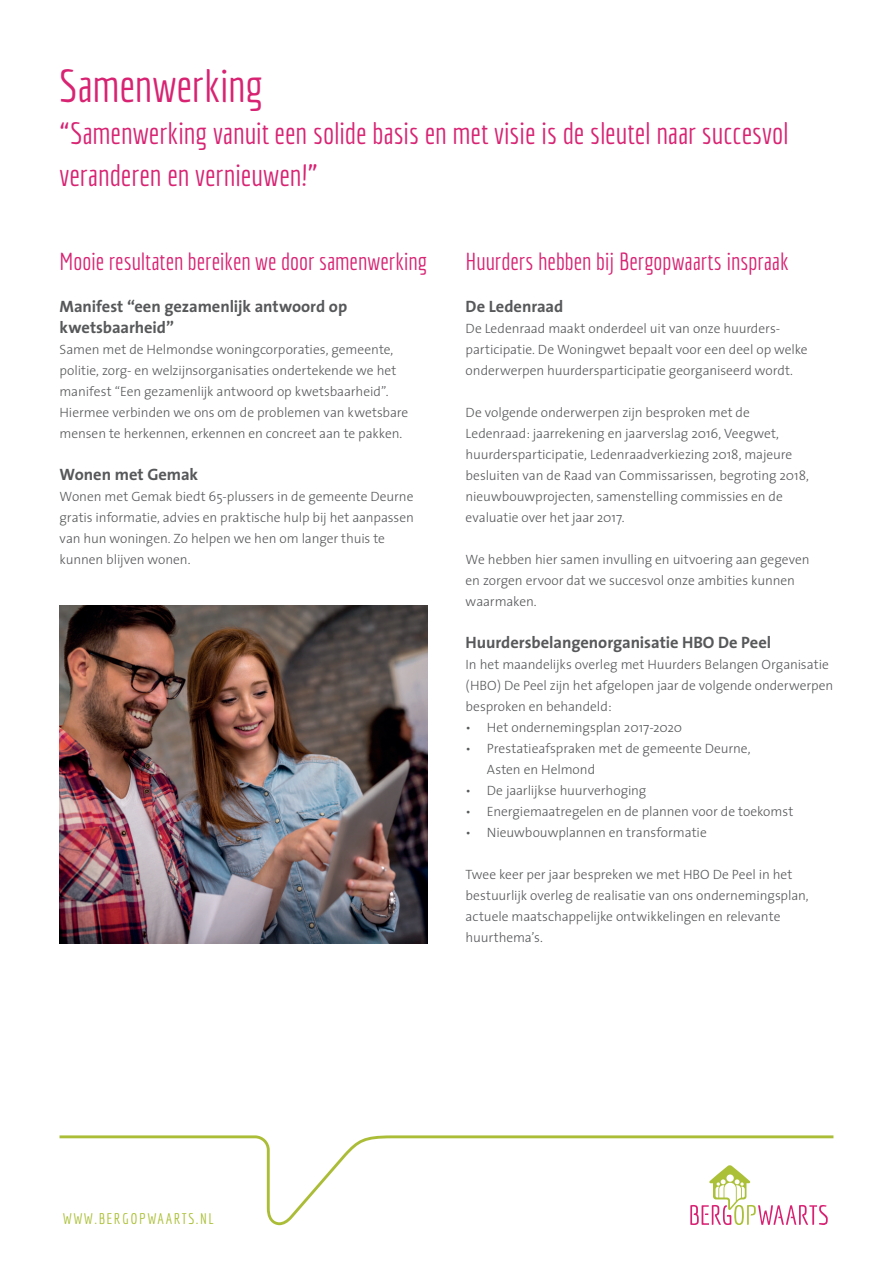
<style>
.page{position:relative;width:893px;height:1263px;background:#fff}
.page>*{position:absolute;margin:0;border:0;box-sizing:border-box;transform-origin:0 0}
.t1{font:45px "Economica";letter-spacing:-.005em;color:#d82373}
.t2{font:30px/42px "Economica";letter-spacing:-.005em;color:#d82373}
.t3{font:24px "Economica";color:#d82373}
.t4{font:700 16.5px/21px "The Sans";letter-spacing:-.005em;color:#57585a}
.t5{font:15px "Economica";letter-spacing:.1em;color:#acc037}
.t6{font:300 13.5px/21px "The Sans";letter-spacing:-.005em;color:#57585a}
</style>
<div class="page">
<svg style="left:60px;top:1135px;width:773px;height:90px"></svg>
<svg style="left:690px;top:1165px;width:138px;height:60px"></svg>
<img style="left:60px;top:606px;width:367px;height:337px">
<h1 class="t1" style="left:60px;top:60px;width:205px">Samenwerking</h1>
<h2 class="t2" style="left:60px;top:112px;width:731px">“Samenwerking vanuit een solide basis en met visie is de sleutel naar succesvol veranderen en vernieuwen!”</h2>
<h3 class="t3" style="left:60px;top:247px;width:369px">Mooie resultaten bereiken we door samenwerking</h3>
<p class="t4" style="left:60px;top:295px;width:289px">Manifest “een gezamenlijk antwoord op kwetsbaarheid”</p>
<p class="t6" style="left:60px;top:338px;width:350px">Samen met de Helmondse woningcorporaties, gemeente, politie, zorg- en welzijnsorganisaties ondertekende we het manifest “Een gezamenlijk antwoord op kwetsbaarheid”.<br>Hiermee verbinden we ons om de problemen van kwetsbare mensen te herkennen, erkennen en concreet aan te pakken.</p>
<p class="t4" style="left:60px;top:463px;width:140px">Wonen met Gemak</p>
<p class="t6" style="left:60px;top:485px;width:356px">Wonen met Gemak biedt 65-plussers in de gemeente Deurne gratis informatie, advies en praktische hulp bij het aanpassen van hun woningen. Zo helpen we hen om langer thuis te kunnen blijven wonen.</p>
<h3 class="t3" style="left:466px;top:247px;width:324px">Huurders hebben bij Bergopwaarts inspraak</h3>
<p class="t4" style="left:466px;top:295px;width:99px">De Ledenraad</p>
<p class="t6" style="left:466px;top:317px;width:343px">De Ledenraad maakt onderdeel uit van onze huurders&shy;participatie. De Woningwet bepaalt voor een deel op welke onderwerpen huurdersparticipatie georganiseerd wordt.</p>
<p class="t6" style="left:466px;top:401px;width:345px">De volgende onderwerpen zijn besproken met de Ledenraad: jaarrekening en jaarverslag 2016, Veegwet, huurdersparticipatie, Ledenraadverkiezing 2018, majeure besluiten van de Raad van Commissarissen, begroting 2018, nieuwbouwprojecten, samenstelling commissies en de evaluatie over het jaar 2017.</p>
<p class="t6" style="left:466px;top:548px;width:345px">We hebben hier samen invulling en uitvoering aan gegeven en zorgen ervoor dat we succesvol onze ambities kunnen waarmaken.</p>
<p class="t4" style="left:466px;top:631px;width:307px">Huurdersbelangenorganisatie HBO De Peel</p>
<p class="t6" style="left:466px;top:653px;width:369px">In het maandelijks overleg met Huurders Belangen Organisatie (HBO) De Peel zijn het afgelopen jaar de volgende onderwerpen besproken en behandeld:</p>
<p class="t6" style="left:466px;top:716px;width:218px">• Het ondernemingsplan 2017-2020</p>
<p class="t6" style="left:487px;top:737px;width:265px;text-indent:-21px">• Prestatieafspraken met de gemeente Deurne,<br>Asten en Helmond</p>
<p class="t6" style="left:466px;top:779px;width:182px">• De jaarlijkse huurverhoging</p>
<p class="t6" style="left:466px;top:800px;width:329px">• Energiemaatregelen en de plannen voor de toekomst</p>
<p class="t6" style="left:466px;top:821px;width:243px">• Nieuwbouwplannen en transformatie</p>
<p class="t6" style="left:466px;top:863px;width:345px">Twee keer per jaar bespreken we met HBO De Peel in het bestuurlijk overleg de realisatie van ons ondernemingsplan, actuele maatschappelijke ontwikkelingen en relevante huurthema’s.</p>
<p class="t5" style="left:63px;top:1210px;width:153px">WWW.BERGOPWAARTS.NL</p>
</div>
